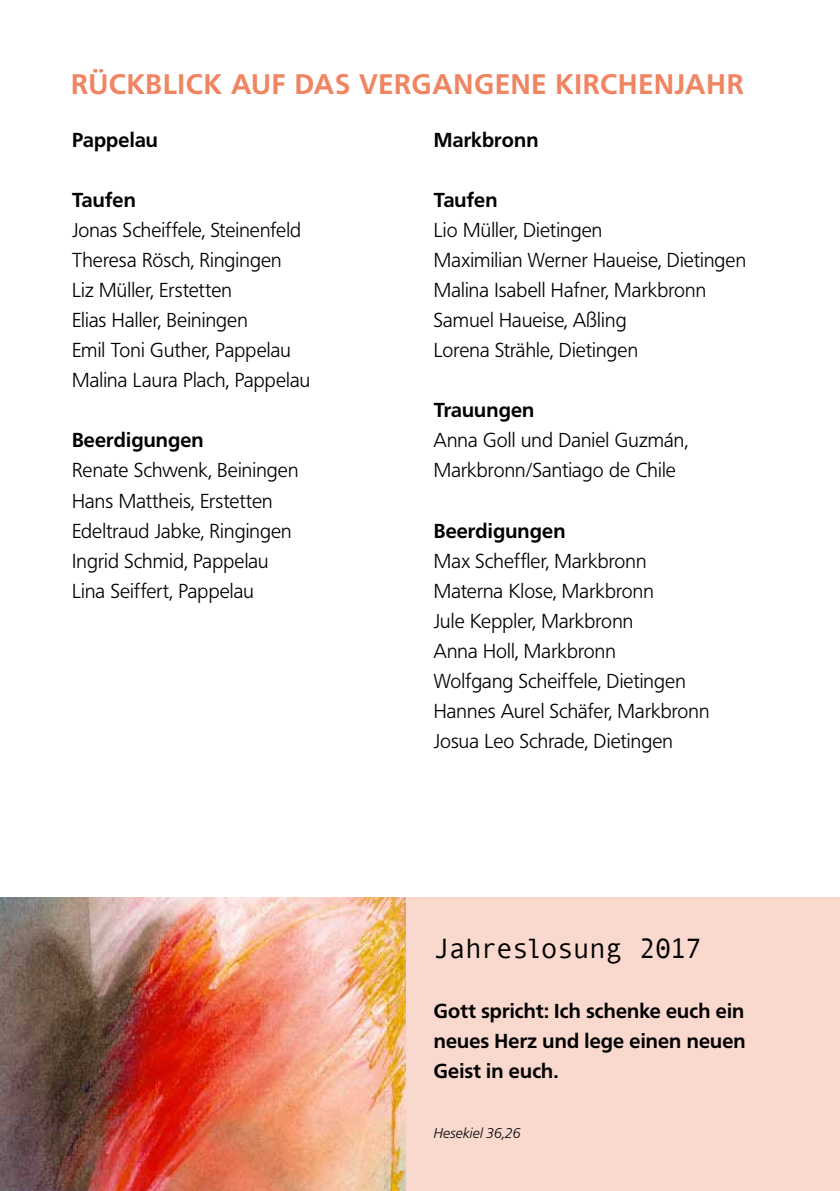
<style>
.page{position:relative;width:840px;height:1191px;background:#fff}
.page>*{position:absolute;margin:0;border:0;box-sizing:border-box;transform-origin:0 0}
.t1{font:700 28px "Frutiger BQ";letter-spacing:.035em;color:#ef8562}
.t2{font:28px "Andale Mono";letter-spacing:-.04em;color:#000}
.t3{font:300 20px/30px "Frutiger BQ";letter-spacing:.005em;color:#000}
.t4{font:700 20px/30px "Frutiger BQ";letter-spacing:.005em;color:#000;text-align:justify}
.t5{font:italic 300 14px "Frutiger BQ";letter-spacing:.02em;color:#000}
</style>
<div class="page">
<div style="left:377px;top:897px;width:462px;height:294px;background:#f9d8cd"></div>
<img style="left:0;top:897px;width:405px;height:294px">
<h1 class="t1" style="left:71px;top:67px;width:179px">Rückblick auf</h1>
<h1 class="t1" style="left:294px;top:67px;width:377px">das vergangene KircheNja</h1>
<h1 class="t1" style="left:706px;top:67px;width:39px">hr</h1>
<p class="t4" style="left:72px;top:125px;width:87px">Pappelau</p>
<p class="t4" style="left:72px;top:185px;width:65px">Taufen</p>
<p class="t3" style="left:72px;top:216px;width:239px">Jonas Scheiffele, Steinenfeld<br>Theresa Rösch, Ringingen<br>Liz Müller, Erstetten<br>Elias Haller, Beiningen<br>Emil Toni Guther, Pappelau<br>Malina Laura Plach, Pappelau</p>
<p class="t4" style="left:72px;top:425px;width:133px">Beerdigungen</p>
<p class="t3" style="left:72px;top:456px;width:228px">Renate Schwenk, Beiningen<br>Hans Mattheis, Erstetten<br>Edeltraud Jabke, Ringingen<br>Ingrid Schmid, Pappelau<br>Lina Seiffert, Pappelau</p>
<p class="t4" style="left:433px;top:125px;width:106px">Markbronn</p>
<p class="t4" style="left:433px;top:185px;width:65px">Taufen</p>
<p class="t3" style="left:433px;top:216px;width:314px">Lio Müller, Dietingen<br>Maximilian Werner Haueise, Dietingen<br>Malina Isabell Hafner, Markbronn<br>Samuel Haueise, Aßling<br>Lorena Strähle, Dietingen</p>
<p class="t4" style="left:433px;top:395px;width:102px">Trauungen</p>
<p class="t3" style="left:433px;top:426px;width:256px">Anna Goll und Daniel Guzmán,<br>Markbronn/Santiago de Chile</p>
<p class="t4" style="left:433px;top:515px;width:133px">Beerdigungen</p>
<p class="t3" style="left:433px;top:546px;width:277px">Max Scheffler, Markbronn<br>Materna Klose, Markbronn<br>Jule Keppler, Markbronn<br>Anna Holl, Markbronn<br>Wolfgang Scheiffele, Dietingen<br>Hannes Aurel Schäfer, Markbronn<br>Josua Leo Schrade, Dietingen</p>
<h1 class="t2" style="left:433px;top:929px;width:269px">Jahreslosung 2017</h1>
<p class="t4" style="left:433px;top:995px;width:313px">Gott spricht: Ich schenke euch ein neues Herz und lege einen neuen Geist in euch.</p>
<p class="t5" style="left:433px;top:1124px;width:88px">Hesekiel 36,26</p>
</div>
